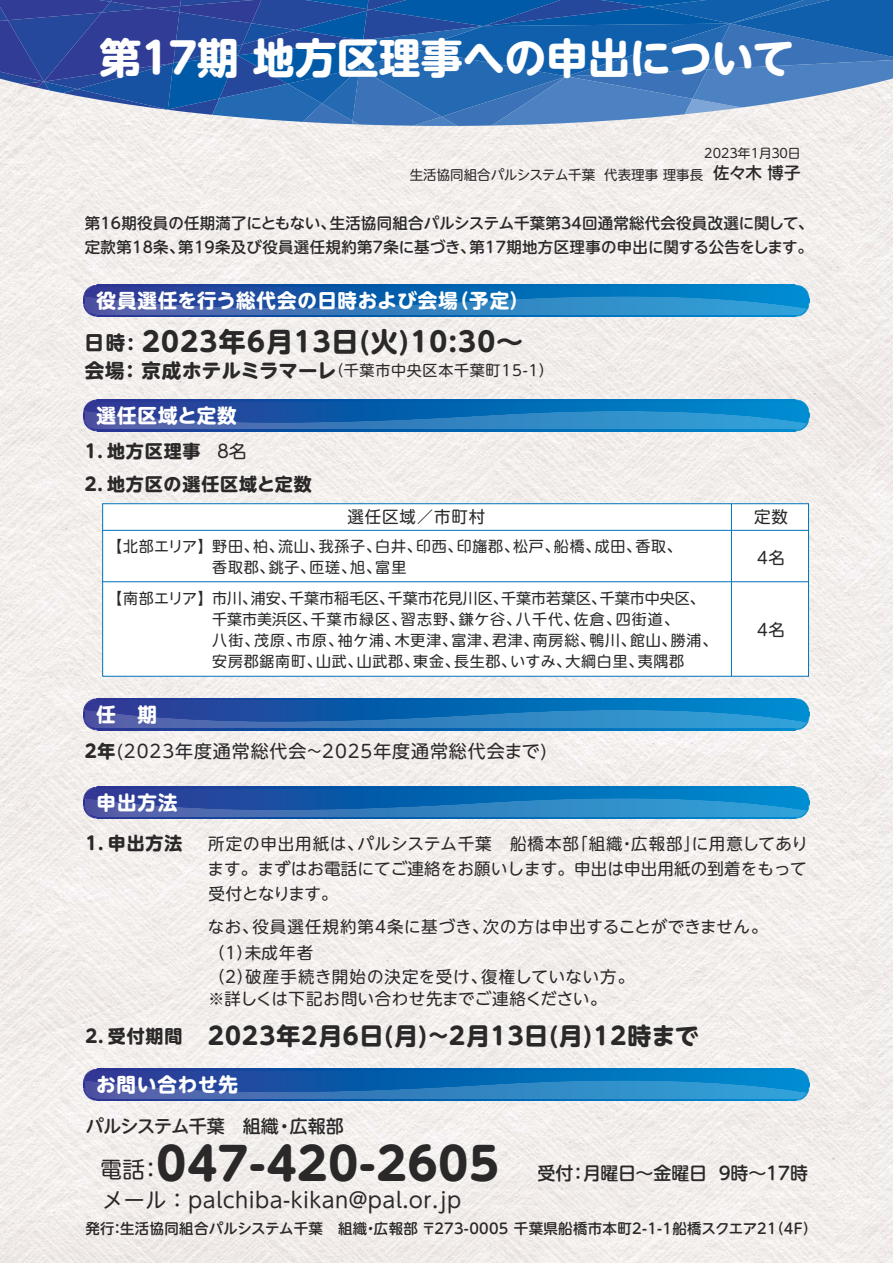
<style>
.page{position:relative;width:893px;height:1263px;background:#fff}
.page>*{position:absolute;margin:0;border:0;box-sizing:border-box;transform-origin:0 0}
.t1{font:700 45px "UD Shin M Go Pr 6 N";letter-spacing:.025em;color:#2b2829}
.t2{font:700 42px "UD Shin M Go Pr 6 N";color:#fff}
.t3{font:700 27px "UD Shin M Go Pr 6 N";letter-spacing:.05em;color:#2b2829}
.t4{font:700 24px "UD Shin M Go Pr 6 N";letter-spacing:.045em;color:#2b2829}
.t5{font:21px "UD Shin M Go Pr 6 N";letter-spacing:.02em;color:#2b2829}
.t6{font:700 19.5px "UD Shin M Go Pr 6 N";letter-spacing:.05em;color:#fff}
.t7{font:500 18px "UD Shin M Go Pr 6 N";letter-spacing:-.01em;color:#2b2829}
.t8{font:18px "UD Shin M Go Pr 6 N";letter-spacing:.05em;color:#2b2829}
.t9{font:700 18px/33px "UD Shin M Go Pr 6 N";letter-spacing:.05em;color:#2b2829}
.t10{font:16.5px/25px "UD Shin M Go Pr 6 N";letter-spacing:.01em;color:#2b2829;text-align:justify}
.t11{font:16.5px/22.8px "UD Shin M Go Pr 6 N";letter-spacing:.03em;color:#2b2829}
.t12{font:16.5px/25.5px "UD Shin M Go Pr 6 N";letter-spacing:.04em;color:#2b2829}
.t13{font:500 15.45px/23.9px "UD Shin M Go Pr 6 N";letter-spacing:.015em;color:#2b2829}
.t14{font:15px/21px "UD Shin M Go Pr 6 N";letter-spacing:.05em;color:#2b2829}
.t15{font:500 14.4px "UD Shin M Go Pr 6 N";letter-spacing:.02em;color:#2b2829}
.t16{font:13.5px "UD Shin M Go Pr 6 N";color:#2b2829}
.t17{font:12.75px "UD Shin M Go Pr 6 N";color:#2b2829}
.s1{font-weight:500;font-size:16.5px}
.s2{font-size:19.5px}
.s3{font-weight:700;font-size:19.5px}
.s4{font-weight:400}
.s5{font-weight:700}
.s6{font-size:18px}
.s7{font-weight:400;font-size:22.5px}
</style>
<div class="page">
<img style="left:0;top:126px;width:893px;height:1137px">
<img style="left:97px;top:401px;width:699px;height:29px">
<img style="left:97px;top:411px;width:462px;height:19px">
<img style="left:97px;top:400px;width:699px;height:1px">
<svg style="left:796px;top:399px;width:13px;height:32px"></svg>
<img style="left:97px;top:430px;width:699px;height:1px">
<svg style="left:83px;top:399px;width:14px;height:32px"></svg>
<img style="left:97px;top:700px;width:699px;height:29px">
<img style="left:97px;top:710px;width:464px;height:19px">
<img style="left:97px;top:698px;width:699px;height:2px">
<svg style="left:796px;top:698px;width:13px;height:32px"></svg>
<img style="left:97px;top:729px;width:699px;height:1px">
<svg style="left:83px;top:698px;width:14px;height:32px"></svg>
<img style="left:97px;top:788px;width:699px;height:29px">
<img style="left:97px;top:798px;width:464px;height:19px">
<img style="left:97px;top:787px;width:699px;height:1px">
<svg style="left:796px;top:787px;width:13px;height:31px"></svg>
<img style="left:97px;top:817px;width:699px;height:1px">
<svg style="left:83px;top:787px;width:14px;height:31px"></svg>
<img style="left:97px;top:1070px;width:699px;height:29px">
<img style="left:97px;top:1080px;width:463px;height:19px">
<img style="left:97px;top:1069px;width:699px;height:1px">
<svg style="left:796px;top:1069px;width:13px;height:32px"></svg>
<img style="left:97px;top:1099px;width:699px;height:2px">
<svg style="left:83px;top:1069px;width:14px;height:32px"></svg>
<img style="left:97px;top:286px;width:699px;height:29px">
<img style="left:97px;top:296px;width:465px;height:19px">
<img style="left:97px;top:285px;width:699px;height:1px">
<svg style="left:796px;top:285px;width:13px;height:32px"></svg>
<img style="left:97px;top:315px;width:699px;height:2px">
<svg style="left:83px;top:285px;width:14px;height:32px"></svg>
<div style="left:102px;top:503px;width:707px;height:174px;background:#fff;border:1px solid #0073bc"></div>
<svg style="left:0;top:0;width:893px;height:126px;background:#3e70b3"></svg>
<hr style="left:103px;top:530px;width:705px;height:1px;background:#0073bc">
<hr style="left:103px;top:581px;width:705px;height:1px;background:#0073bc">
<hr style="left:731px;top:504px;width:1px;height:172px;background:#0073bc">
<h2 class="t2" style="left:99px;top:22px;width:697px">第17期 地方区理事への申出について</h2>
<p class="t17" style="left:704px;top:143px;width:98px">2023年1月30日</p>
<p class="t16" style="left:410px;top:163px;width:392px">生活協同組合パルシステム千葉 代表理事 理事長 <span class="s1">佐々木 博子</span></p>
<p class="t13" style="left:85px;top:210px;width:730px">第16期役員の任期満了にともない、生活協同組合パルシステム千葉第34回通常総代会役員改選に関して、定款第18条、第19条及び役員選任規約第7条に基づき、第17期地方区理事の申出に関する公告をします。</p>
<h3 class="t6" style="left:97px;top:284px;width:434px">役員選任を行う総代会の日時および会場（予定）</h3>
<h3 class="t3" style="left:84px;top:318px;width:440px"><span class="s2">日時:</span> 2023年6月13日(火)10:30～</h3>
<p class="t14" style="left:85px;top:359px;width:470px"><span class="s3">会場: 京成ホテルミラマーレ</span>（千葉市中央区本千葉町15-1）</p>
<h3 class="t6" style="left:97px;top:398px;width:142px">選任区域と定数</h3>
<p class="t9" style="left:85px;top:434px;width:228px">1．地方区理事 <span class="s4">8名　<br></span>2．地方区の選任区域と定数</p>
<p class="t10" style="left:347px;top:503px;width:139px">選任区域／市町村</p>
<p class="t10" style="left:754px;top:504px;width:35px">定数</p>
<p class="t10" style="left:754px;top:545px;width:32px">４名</p>
<p class="t14" style="left:212px;top:535px;width:471px;text-indent:-105px">【北部エリア】野田、柏、流山、我孫子、白井、印西、印旛郡、松戸、船橋、成田、香取、香取郡、銚子、匝瑳、旭、富里</p>
<p class="t14" style="left:212px;top:587px;width:506px;text-indent:-105px">【南部エリア】市川、浦安、千葉市稲毛区、千葉市花見川区、千葉市若葉区、千葉市中央区、千葉市美浜区、千葉市緑区、習志野、鎌ケ谷、八千代、佐倉、四街道、<br>八街、茂原、市原、袖ケ浦、木更津、富津、君津、南房総、鴨川、館山、勝浦、安房郡鋸南町、山武、山武郡、東金、長生郡、いすみ、大綱白里、夷隅郡</p>
<p class="t10" style="left:754px;top:616px;width:32px">４名</p>
<h3 class="t6" style="left:97px;top:697px;width:62px">任　期</h3>
<p class="t8" style="left:85px;top:736px;width:464px"><span class="s5">2年</span>(2023年度通常総代会~2025年度通常総代会まで)</p>
<h3 class="t6" style="left:97px;top:786px;width:82px">申出方法</h3>
<p class="t9" style="left:85px;top:826px;width:98px">1．申出方法</p>
<p class="t10" style="left:207px;top:830px;width:602px">所定の申出用紙は、パルシステム千葉　船橋本部「組織・広報部」に用意してあります。まずはお電話にてご連絡をお願いします。申出は申出用紙の到着をもって受付となります。</p>
<p class="t12" style="left:208px;top:913px;width:561px">なお、役員選任規約第4条に基づき、次の方は申出することができません。（１）未成年者</p>
<p class="t11" style="left:208px;top:964px;width:428px">（２）破産手続き開始の決定を受け、復権していない方。※詳しくは下記お問い合わせ先までご連絡ください。</p>
<h3 class="t4" style="left:85px;top:1015px;width:615px"><span class="s6">2．受付期間</span> 2023年2月6日(月)~2月13日(月)12時まで</h3>
<h3 class="t6" style="left:96px;top:1068px;width:143px">お問い合わせ先</h3>
<p class="t7" style="left:86px;top:1111px;width:260px">パルシステム千葉　組織・広報部</p>
<h1 class="t1" style="left:100px;top:1125px;width:400px"><span class="s7">電話：</span>047-420-2605</h1>
<h3 class="t5" style="left:102px;top:1183px;width:360px">メール：palchiba-kikan@pal.or.jp</h3>
<p class="t7" style="left:537px;top:1158px;width:272px">受付：月曜日～金曜日 9時～17時</p>
<p class="t15" style="left:85px;top:1216px;width:733px">発行：生活協同組合パルシステム千葉　組織・広報部 〒273-0005 千葉県船橋市本町2-1-1船橋スクエア21（4F）</p>
</div>
